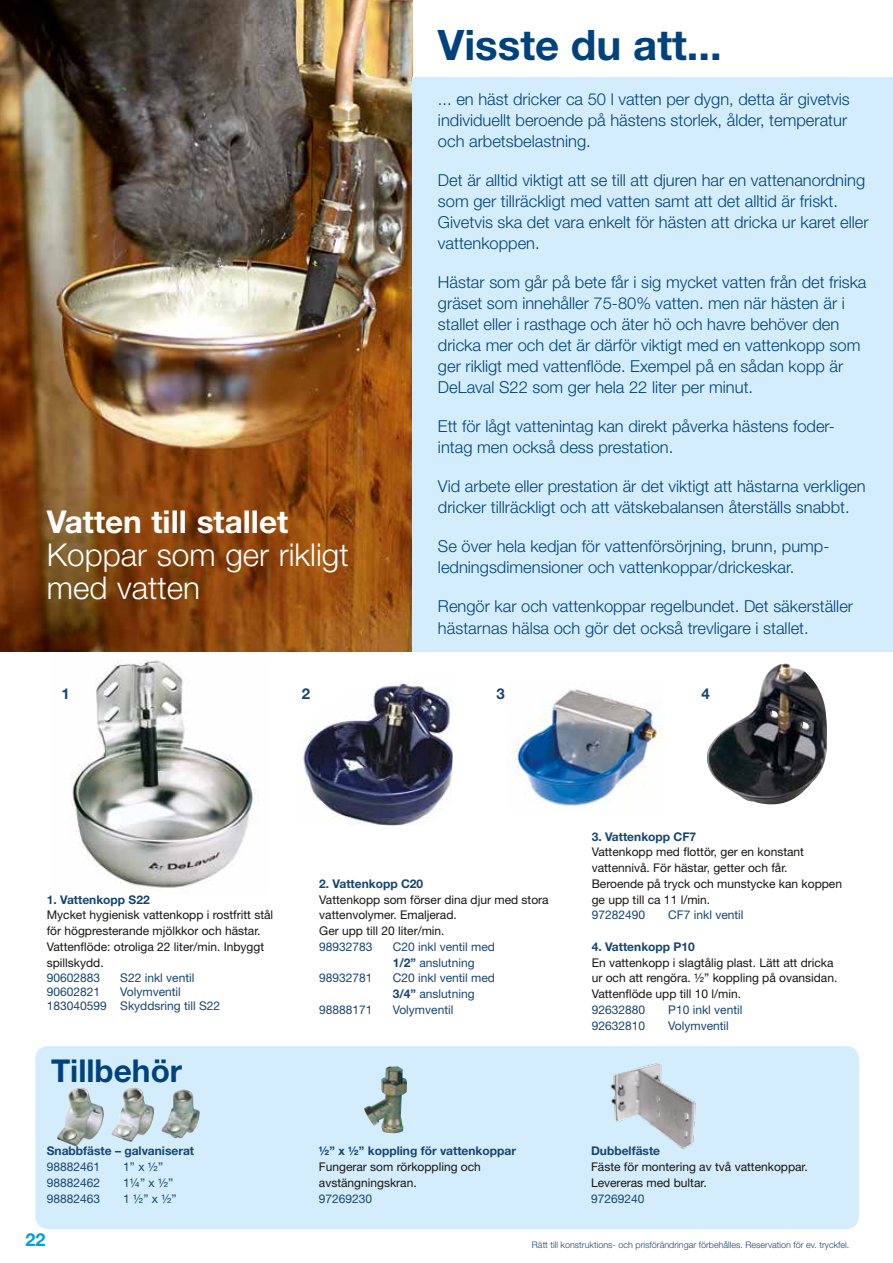
<style>
.page{position:relative;width:893px;height:1263px;background:#fff}
.page>*{position:absolute;margin:0;border:0;box-sizing:border-box;transform-origin:0 0}
.t1{font:700 42px "Helvetica Neue LT Std";color:#00427b}
.t2{font:300 31.5px/33px "Helvetica Neue LT Std";color:#fff}
.t3{font:700 31.5px "Helvetica Neue LT Std";color:#fff}
.t4{font:700 31.5px "Helvetica Neue LT Std";color:#00427b}
.t5{font:700 18px "Helvetica Neue LT Std";color:#009ee3}
.t6{font:300 16.5px/21px "Helvetica Neue LT Std";color:#00427b}
.t7{font:700 15px "Helvetica Neue LT Std";color:#174570}
.t8{font:12px/15.8px "Helvetica Neue LT Std";color:#161614}
.t9{font:12px/15.8px "Helvetica Neue LT Std";color:#174570}
.t10{font:700 12px "Helvetica Neue LT Std";color:#174570}
.t11{font:300 9px "Helvetica Neue LT Std";color:#174570}
.s1{font-weight:700}
</style>
<div class="page">
<div style="left:35px;top:1046px;width:824px;height:183px;background:#d4edfc;border-radius:13px"></div>
<img style="left:72px;top:660px;width:186px;height:233px">
<img style="left:707px;top:663px;width:120px;height:142px">
<img style="left:297px;top:679px;width:156px;height:146px">
<img style="left:57px;top:1087px;width:143px;height:60px">
<img style="left:610px;top:1063px;width:86px;height:86px">
<img style="left:364px;top:1066px;width:43px;height:67px">
<img style="left:507px;top:689px;width:156px;height:123px">
<img style="left:0;top:0;width:412px;height:652px">
<div style="left:412px;top:77px;width:481px;height:575px;background:#d4edfc"></div>
<h2 class="t3" style="left:47px;top:502px;width:243px">Vatten till stallet</h2>
<h2 class="t2" style="left:47px;top:537px;width:303px">Koppar som ger rikligt med vatten</h2>
<h1 class="t1" style="left:438px;top:19px;width:285px">Visste du att...</h1>
<p class="t6" style="left:438px;top:89px;width:413px">... en häst dricker ca 50 l vatten per dygn, detta är givetvis individuellt beroende på hästens storlek, ålder, temperatur och arbetsbelastning.</p>
<p class="t6" style="left:438px;top:170px;width:432px">Det är alltid viktigt att se till att djuren har en vattenanordning som ger tillräckligt med vatten samt att det alltid är friskt.<br>Givetvis ska det vara enkelt för hästen att dricka ur karet eller vattenkoppen.</p>
<p class="t6" style="left:438px;top:272px;width:430px">Hästar som går på bete får i sig mycket vatten från det friska gräset som innehåller 75-80% vatten. men när hästen är i stallet eller i rasthage och äter hö och havre behöver den dricka mer och det är därför viktigt med en vattenkopp som ger rikligt med vattenflöde. Exempel på en sådan kopp är DeLaval S22 som ger hela 22 liter per minut.</p>
<p class="t6" style="left:438px;top:416px;width:399px">Ett för lågt vattenintag kan direkt påverka hästens foder&shy;intag men också dess prestation.</p>
<p class="t6" style="left:438px;top:476px;width:429px">Vid arbete eller prestation är det viktigt att hästarna verkligen dricker tillräckligt och att vätskebalansen återställs snabbt.</p>
<p class="t6" style="left:438px;top:536px;width:393px">Se över hela kedjan för vattenförsörjning, brunn, pump&shy;ledningsdimensioner och vattenkoppar/drickeskar.</p>
<p class="t6" style="left:438px;top:596px;width:417px">Rengör kar och vattenkoppar regelbundet. Det säkerställer hästarnas hälsa och gör det också trevligare i stallet.</p>
<p class="t7" style="left:62px;top:684px;width:10px">1</p>
<p class="t7" style="left:302px;top:684px;width:10px">2</p>
<p class="t7" style="left:701px;top:684px;width:10px">4</p>
<p class="t7" style="left:496px;top:684px;width:10px">3</p>
<p class="t10" style="left:47px;top:892px;width:104px">1. Vattenkopp S22</p>
<p class="t8" style="left:47px;top:907px;width:228px">Mycket hygienisk vattenkopp i rostfritt stål för högpresterande mjölkkor och hästar.<br>Vattenflöde: otroliga 22 liter/min. Inbyggt spillskydd.</p>
<p class="t9" style="left:47px;top:969px;width:55px">90602883</p>
<p class="t9" style="left:120px;top:969px;width:76px">S22 inkl ventil</p>
<p class="t9" style="left:47px;top:984px;width:55px">90602821</p>
<p class="t9" style="left:47px;top:984px;width:175px;line-height:14.4px;text-indent:73px">Volymventil<br>183040599 Skyddsring till S22</p>
<h2 class="t4" style="left:51px;top:1051px;width:133px">Tillbehör</h2>
<p class="t10" style="left:47px;top:1144px;width:149px">Snabbfäste – galvaniserat</p>
<p class="t9" style="left:47px;top:1159px;width:55px">98882461</p>
<p class="t9" style="left:123px;top:1159px;width:41px">1” x ½”</p>
<p class="t9" style="left:47px;top:1174px;width:55px">98882462</p>
<p class="t9" style="left:123px;top:1174px;width:51px">1¼” x ½”</p>
<p class="t9" style="left:47px;top:1190px;width:55px">98882463</p>
<p class="t9" style="left:123px;top:1190px;width:55px">1 ½” x ½”</p>
<p class="t10" style="left:319px;top:876px;width:106px">2. Vattenkopp C20</p>
<p class="t8" style="left:319px;top:891px;width:231px">Vattenkopp som förser dina djur med stora vattenvolymer. Emaljerad.<br>Ger upp till 20 liter/min.</p>
<p class="t9" style="left:319px;top:938px;width:55px">98932783</p>
<p class="t9" style="left:393px;top:938px;width:104px">C20 inkl ventil med<br><span class="s1">1/2”</span> anslutning</p>
<p class="t9" style="left:319px;top:970px;width:55px">98932781</p>
<p class="t9" style="left:393px;top:970px;width:104px">C20 inkl ventil med<br><span class="s1">3/4”</span> anslutning</p>
<p class="t9" style="left:319px;top:1001px;width:55px">98888171</p>
<p class="t9" style="left:393px;top:1001px;width:62px">Volymventil</p>
<p class="t10" style="left:592px;top:829px;width:106px">3. Vattenkopp CF7</p>
<p class="t8" style="left:592px;top:844px;width:252px">Vattenkopp med flottör, ger en konstant vattennivå. För hästar, getter och får.<br>Beroende på tryck och munstycke kan koppen ge upp till ca 11 l/min.</p>
<p class="t9" style="left:592px;top:907px;width:55px">97282490</p>
<p class="t9" style="left:668px;top:907px;width:77px">CF7 inkl ventil</p>
<p class="t10" style="left:592px;top:939px;width:105px">4. Vattenkopp P10</p>
<p class="t8" style="left:592px;top:954px;width:247px">En vattenkopp i slagtålig plast. Lätt att dricka ur och att rengöra. ½” koppling på ovansidan.<br>Vattenflöde upp till 10 l/min.</p>
<p class="t9" style="left:592px;top:1001px;width:55px">92632880</p>
<p class="t9" style="left:668px;top:1001px;width:76px">P10 inkl ventil</p>
<p class="t9" style="left:592px;top:1017px;width:55px">92632810</p>
<p class="t9" style="left:668px;top:1017px;width:62px">Volymventil</p>
<p class="t10" style="left:319px;top:1144px;width:199px">½” x ½” koppling för vattenkoppar</p>
<p class="t8" style="left:319px;top:1159px;width:164px">Fungerar som rörkoppling och avstängningskran.</p>
<p class="t9" style="left:319px;top:1190px;width:55px">97269230</p>
<p class="t10" style="left:591px;top:1144px;width:71px">Dubbelfäste</p>
<p class="t8" style="left:591px;top:1159px;width:218px">Fäste för montering av två vattenkoppar.<br>Levereras med bultar.</p>
<p class="t9" style="left:591px;top:1190px;width:55px">97269240</p>
<p class="t5" style="left:26px;top:1228px;width:22px">22</p>
<p class="t11" style="left:532px;top:1239px;width:319px">Rätt till konstruktions- och prisförändringar förbehålles. Reservation för ev. tryckfel.</p>
</div>
